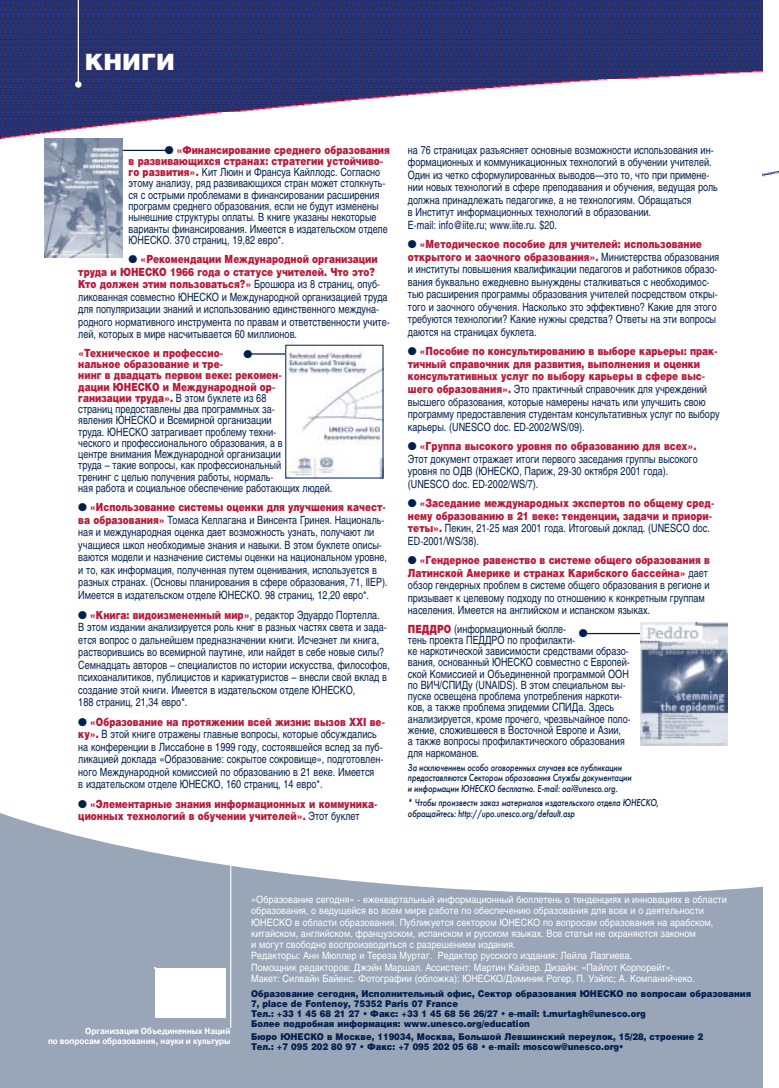
<style>
.page{position:relative;width:779px;height:1088px;background:#fff}
.page>*{position:absolute;margin:0;border:0;box-sizing:border-box;transform-origin:0 0}
.t1{font:900 22.5px "Helios";color:#fff}
.t2{font:11.25px/12.5px "Helios";color:#001f4e;scale:.8 1}
.t3{font:900 11.25px/12.5px "Helios";color:#b81b3b;scale:.8 1}
.t4{font:11.25px "Zapf Dingbats";color:#001f4e}
.t5{font:10px/11.2px "Helios";color:#fff;scale:.9 1}
.t6{font:italic 10px/10.6px "Futura Futuris C";color:#001f4e;scale:.8 1}
.t7{font:900 9.38px/10px "Helios";color:#001f4e;scale:.9 1}
.t8{font:700 8.75px/10.5px "Pragmatica C";color:#fff;text-align:right;scale:.9 1}
.s1{font-weight:900;color:#b81b3b}
.s2{color:#001f4e}
.s3{font-weight:400;color:#001f4e}
</style>
<div class="page">
<img style="left:762px;top:0;width:1px;height:60px">
<img style="left:762px;top:60px;width:17px;height:117px">
<img style="left:0;top:0;width:762px;height:15px">
<img style="left:0;top:15px;width:762px;height:123px">
<div style="left:0;top:804px;width:762px;height:283px;background:#98a6b8"></div>
<svg style="left:0;top:654px;width:763px;height:253px"></svg>
<div style="left:75px;top:81px;width:6px;height:7px;background:#fff;border-radius:50%"></div>
<hr style="left:78px;top:0;width:1px;height:85px;background:#fff">
<hr style="left:230px;top:861px;width:1px;height:166px;background:#fff">
<div style="left:155px;top:968px;width:70px;height:49px;background:#fff"></div>
<hr style="left:112px;top:150px;width:56px;height:1px;background:#001f4e">
<img style="left:45px;top:138px;width:77px;height:120px">
<hr style="left:247px;top:353px;width:66px;height:1px;background:#001f4e">
<img style="left:288px;top:348px;width:93px;height:128px">
<hr style="left:586px;top:633px;width:66px;height:1px;background:#001f4e">
<img style="left:640px;top:623px;width:87px;height:122px">
<h1 class="t1" style="left:85px;top:54px;width:91px">КНИГИ</h1>
<p class="t2" style="left:129px;top:145px;width:328px;line-height:11.2px;text-indent:36px">● <span class="s1">«Финансирование среднего образования в развивающихся странах: стратегии устойчиво&shy;го развития».</span> Кит Люин и Франсуа Кайллодс. Согласно этому анализу, ряд развивающихся стран может столкнуть&shy;ся с острыми проблемами в финансировании расширения программ среднего образования, если не будут изменены нынешние структуры оплаты. В книге указаны некоторые варианты финансирования. Имеется в издательском отделе ЮНЕСКО. 370 страниц, 19,82 евро*.</p>
<p class="t2" style="left:78px;top:254px;width:391px;text-indent:50px">● <span class="s1">«Рекомендации Международной организации труда и ЮНЕСКО 1966 года о статусе учителей. Что это?<br>Кто должен этим пользоваться?»</span> Брошюра из 8 страниц, опуб&shy;ликованная совместно ЮНЕСКО и Международной организацией труда для популяризации знаний и использованию единственного междуна&shy;родного нормативного инструмента по правам и ответственности учите&shy;лей, которых в мире насчитывается 60 миллионов.</p>
<p class="t2" style="left:78px;top:348px;width:319px;line-height:11.2px"><span class="s1">«Техническое и профессио-<br>нальное образование и тре-<br>нинг в двадцать первом веке: рекомен-<br>дации ЮНЕСКО и Международной ор-<br>ганизации труда».</span> В этом буклете из 68<br>страниц предоставлены два программных за-<br>явления ЮНЕСКО и Всемирной организации<br>труда. ЮНЕСКО затрагивает проблему техни-<br>ческого и профессионального образования, а в<br>центре внимания Международной организации<br>труда – такие вопросы, как профессиональный<br>тренинг с целью получения работы, нормаль-<br>ная работа и социальное обеспечение работающих людей.</p>
<p class="t2" style="left:78px;top:502px;width:388px">● <span class="s1">«Использование системы оценки для улучшения качест&shy;ва образования»</span> Томаса Келлагана и Винсента Гринея. Националь&shy;ная и международная оценка дает возможность узнать, получают ли учащиеся школ необходимые знания и навыки. В этом буклете описы&shy;ваются модели и назначение системы оценки на национальном уровне, и то, как информация, полученная путем оценивания, используется в разных странах. (Основы планирования в сфере образования, 71, IIEP).<br>Имеется в издательском отделе ЮНЕСКО. 98 страниц, 12,20 евро*.</p>
<p class="t2" style="left:78px;top:609px;width:391px">● <span class="s1">«Книга: видоизмененный мир»</span>, редактор Эдуардо Портелла.<br>В этом издании анализируется роль книг в разных частях света и зада&shy;ется вопрос о дальнейшем предназначении книги. Исчезнет ли книга, растворившись во всемирной паутине, или найдет в себе новые силы?<br>Семнадцать авторов – специалистов по истории искусства, философов, психоаналитиков, публицистов и карикатуристов – внесли свой вклад в создание этой книги. Имеется в издательском отделе ЮНЕСКО,<br>188 страниц, 21,34 евро*.</p>
<p class="t2" style="left:78px;top:716px;width:385px">● <span class="s1">«Образование на протяжении всей жизни: вызов XXI ве&shy;ку».</span> В этой книге отражены главные вопросы, которые обсуждались на конференции в Лиссабоне в 1999 году, состоявшейся вслед за пуб&shy;ликацией доклада «Образование: сокрытое сокровище», подготовлен&shy;ного Международной комиссией по образованию в 21 веке. Имеется<br>в издательском отделе ЮНЕСКО, 160 страниц, 14 евро*.</p>
<p class="t3" style="left:78px;top:798px;width:376px"><span class="s2">●</span> «Элементарные знания информационных и коммуника&shy;ционных технологий в обучении учителей». <span class="s3">Этот буклет</span></p>
<p class="t4" style="left:244px;top:348px;width:10px">●</p>
<p class="t2" style="left:408px;top:144px;width:389px">на 76 страницах разъясняет основные возможности использования ин&shy;формационных и коммуникационных технологий в обучении учителей.<br>Один из четко сформулированных выводов—это то, что при примене&shy;нии новых технологий в сфере преподавания и обучения, ведущая роль должна принадлежать педагогике, а не технологиям. Обращаться<br>в Институт информационных технологий в образовании.<br>E-mail: info@iite.ru; www.iite.ru. $20.</p>
<p class="t2" style="left:408px;top:239px;width:391px">● <span class="s1">«Методическое пособие для учителей: использование открытого и заочного образования».</span> Министерства образования и институты повышения квалификации педагогов и работников образо&shy;вания буквально ежедневно вынуждены сталкиваться с необходимос&shy;тью расширения программы образования учителей посредством откры&shy;того и заочного обучения. Насколько это эффективно? Какие для этого требуются технологии? Какие нужны средства? Ответы на эти вопросы даются на страницах буклета.</p>
<p class="t2" style="left:408px;top:346px;width:391px">● <span class="s1">«Пособие по консультированию в выборе карьеры: прак&shy;тичный справочник для развития, выполнения и оценки консультативных услуг по выбору карьеры в сфере выс&shy;шего образования».</span> Это практичный справочник для учреждений высшего образования, которые намерены начать или улучшить свою программу предоставления студентам консультативных услуг по выбору карьеры. (UNESCO doc. ED-2002/WS/09).</p>
<p class="t2" style="left:408px;top:441px;width:364px">● <span class="s1">«Группа высокого уровня по образованию для всех».<br></span>Этот документ отражает итоги первого заседания группы высокого уровня по ОДВ (ЮНЕСКО, Париж, 29-30 октября 2001 года). (UNESCO doc. ED-2002/WS/7).</p>
<p class="t3" style="left:408px;top:498px;width:385px"><span class="s2">●</span> «Заседание международных экспертов по общему сред&shy;нему образованию в 21 веке: тенденции, задачи и приори&shy;теты». <span class="s3">Пекин, 21-25 мая 2001 года. Итоговый доклад. (UNESCO doc.<br>ED-2001/WS/38).</span></p>
<p class="t2" style="left:408px;top:555px;width:379px">● <span class="s1">«Гендерное равенство в системе общего образования в Латинской Америке и странах Карибского бассейна»</span> дает обзор гендерных проблем в системе общего образования в регионе и призывает к целевому подходу по отношению к конкретным группам населения. Имеется на английском и испанском языках.</p>
<p class="t2" style="left:408px;top:624px;width:280px;line-height:11.2px"><span class="s1">ПЕДДРО</span> (информационный бюлле-<br>тень проекта ПЕДДРО по профилакти-<br>ке наркотической зависимости средствами образо&shy;вания, основанный ЮНЕСКО совместно с Европей&shy;ской Комиссией и Объединенной программой ООН по ВИЧ/СПИДу (UNAIDS). В этом специальном вы&shy;пуске освещена проблема употребления наркоти&shy;ков, а также проблема эпидемии СПИДа. Здесь анализируется, кроме прочего, чрезвычайное поло&shy;жение, сложившееся в Восточной Европе и Азии,<br>а также вопросы профилактического образования для наркоманов.</p>
<p class="t6" style="left:408px;top:763px;width:281px">За исключением особо оговоренных случаев все публикации предоставляются Сектором образования Службы документации и информации ЮНЕСКО бесплатно. E-mail: oai@unesco.org.</p>
<p class="t6" style="left:408px;top:798px;width:315px">* Чтобы произвести заказ материалов издательского отдела ЮНЕСКО, обращайтесь: http://upo.unesco.org/default.asp</p>
<p class="t4" style="left:579px;top:627px;width:10px">●</p>
<p class="t8" style="left:48px;top:1026px;width:204px">Организация Объединенных Наций<br>по вопросам образования, науки и культуры</p>
<p class="t5" style="left:251px;top:895px;width:530px">«Образование сегодня» - ежеквартальный информационный бюллетень о тенденциях и инновациях в области образования, о ведущейся во всем мире работе по обеспечению образования для всех и о деятельности ЮНЕСКО в области образования. Публикуется сектором ЮНЕСКО по вопросам образования на арабском, китайском, английском, французском, испанском и русском языках. Все статьи не охраняются законом<br>и могут свободно воспроизводиться с разрешением издания.<br>Редакторы: Анн Мюллер и Тереза Муртаг. Редактор русского издания: Лейла Лазгиева.<br>Помощник редакторов: Джэйн Маршал. Ассистент: Мартин Кайзер. Дизайн: «Пайлот Корпорейт».<br>Макет: Силвайн Байенс. Фотографии (обложка): ЮНЕСКО/Доминик Рогер, П. Уэйлс; А. Компанийчеко.</p>
<p class="t7" style="left:251px;top:989px;width:557px">Образование сегодня, Исполнительный офис, Сектор образования ЮНЕСКО по вопросам образования 7, place de Fontenoy, 75352 Paris 07 France<br>Тел.: +33 1 45 68 21 27 • Факс: +33 1 45 68 56 26/27 • e-mail: t.murtagh@unesco.org<br>Более подробная информация: www.unesco.org/education</p>
<p class="t7" style="left:251px;top:1032px;width:503px">Бюро ЮНЕСКО в Москве, 119034, Москва, Большой Левшинский переулок, 15/28, строение 2<br>Тел.: +7 095 202 80 97 • Факс: +7 095 202 05 68 • e-mail: moscow@unesco.org•</p>
</div>
